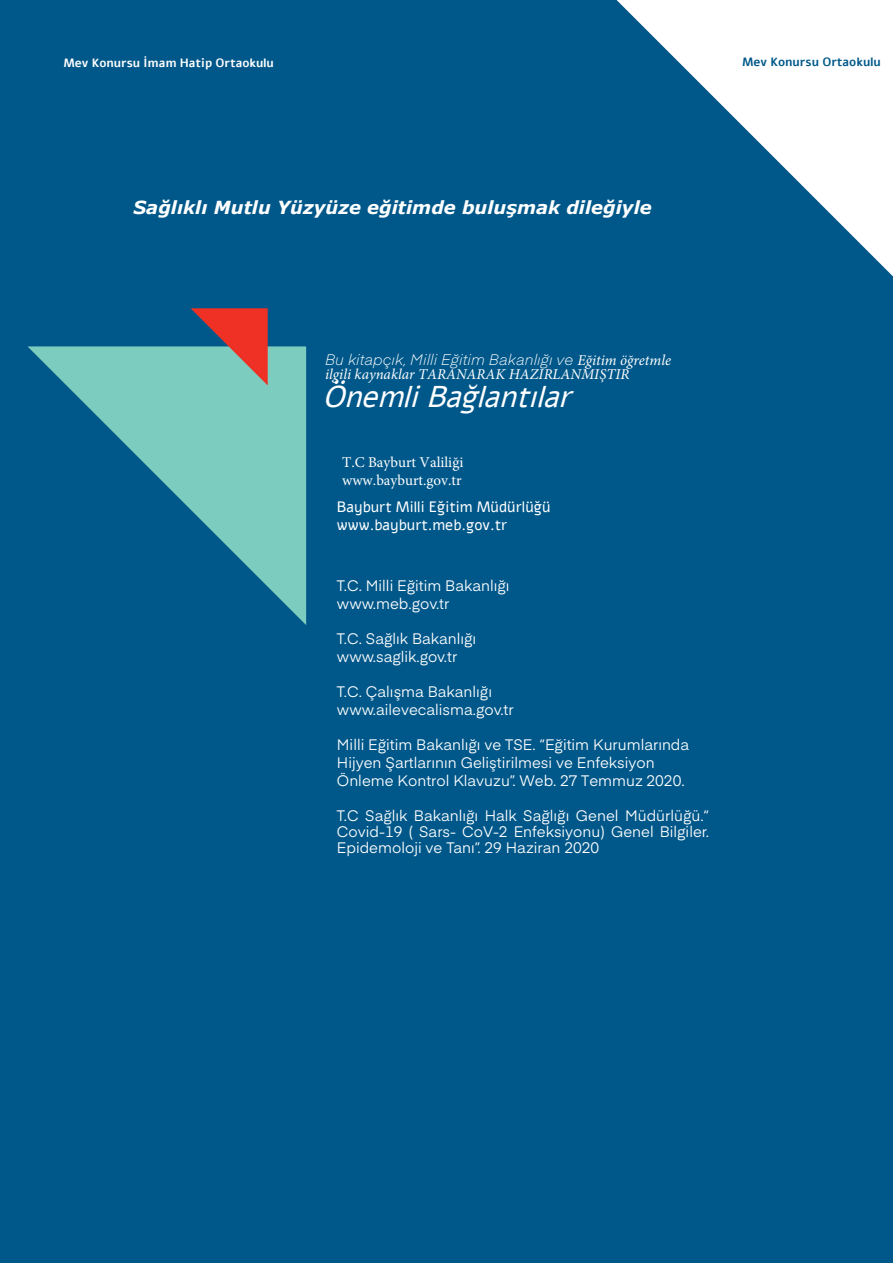
<style>
.page{position:relative;width:893px;height:1263px;background:#00588a}
.page>*{position:absolute;margin:0;border:0;box-sizing:border-box;transform-origin:0 0}
.t1{font:italic 30px "Alef";color:#fff}
.t2{font:italic 700 18px "Verdana";color:#fff}
.t3{font:15px/18px "Eina 02";color:#fff}
.t4{font:15px/18px "Alef";color:#fff}
.t5{font:italic 300 15px "Eina 02";color:#fff}
.t6{font:italic 15px "Minion Pro";color:#fff}
.t7{font:15px/18px "Minion Pro";color:#fff}
.t8{font:700 12px "Alef";color:#fff}
.t9{font:700 12px "Alef";color:#00588a}
.s1{font-family:"Minion Pro";font-weight:400}
</style>
<div class="page">
<svg style="left:617px;top:0;width:276px;height:276px"></svg>
<svg style="left:28px;top:346px;width:278px;height:279px"></svg>
<svg style="left:191px;top:308px;width:77px;height:77px;background:#a56f6a"></svg>
<p class="t8" style="left:64px;top:55px;width:212px">Mev Konursu İmam Hatip Ortaokulu</p>
<p class="t9" style="left:743px;top:54px;width:140px">Mev Konursu Ortaokulu</p>
<p class="t2" style="left:134px;top:194px;width:520px">Sağlıklı Mutlu Yüzyüze eğitimde buluşmak dileğiyle</p>
<p class="t5" style="left:325px;top:348px;width:347px">Bu kitapçık, Milli Eğitim Bakanlığı ve <span class="s1">Eğitim öğretmle</span></p>
<p class="t6" style="left:325px;top:364px;width:306px">ilgili kaynaklar TARANARAK HAZIRLANMIŞTIR</p>
<h1 class="t1" style="left:322px;top:376px;width:260px">ÖnemliBağlantılar</h1>
<p class="t7" style="left:342px;top:454px;width:123px">T.C Bayburt Valiliği www.bayburt.gov.tr</p>
<p class="t4" style="left:337px;top:498px;width:215px">Bayburt Milli Eğitim Müdürlüğü www.bayburt.meb.gov.tr</p>
<p class="t3" style="left:337px;top:575px;width:174px">T.C. Milli Eğitim Bakanlığı www.meb.gov.tr</p>
<p class="t3" style="left:337px;top:628px;width:141px">T.C. Sağlık Bakanlığı www.saglik.gov.tr</p>
<p class="t3" style="left:337px;top:681px;width:178px">T.C. Çalışma Bakanlığı www.ailevecalisma.gov.tr</p>
<p class="t3" style="left:337px;top:734px;width:354px">Milli Eğitim Bakanlığı ve TSE. “Eğitim Kurumlarında<br>Hijyen Şartlarının Geliştirilmesi ve Enfeksiyon<br>Önleme Kontrol Klavuzu”. Web. 27 Temmuz 2020.</p>
<p class="t3" style="left:337px;top:806px;width:374px;line-height:16px;text-align:justify">T.C Sağlık Bakanlığı Halk Sağlığı Genel Müdürlüğü.“ Covid-19 ( Sars- CoV-2 Enfeksiyonu) Genel Bilgiler.<br>Epidemoloji ve Tanı”. 29 Haziran 2020</p>
</div>
